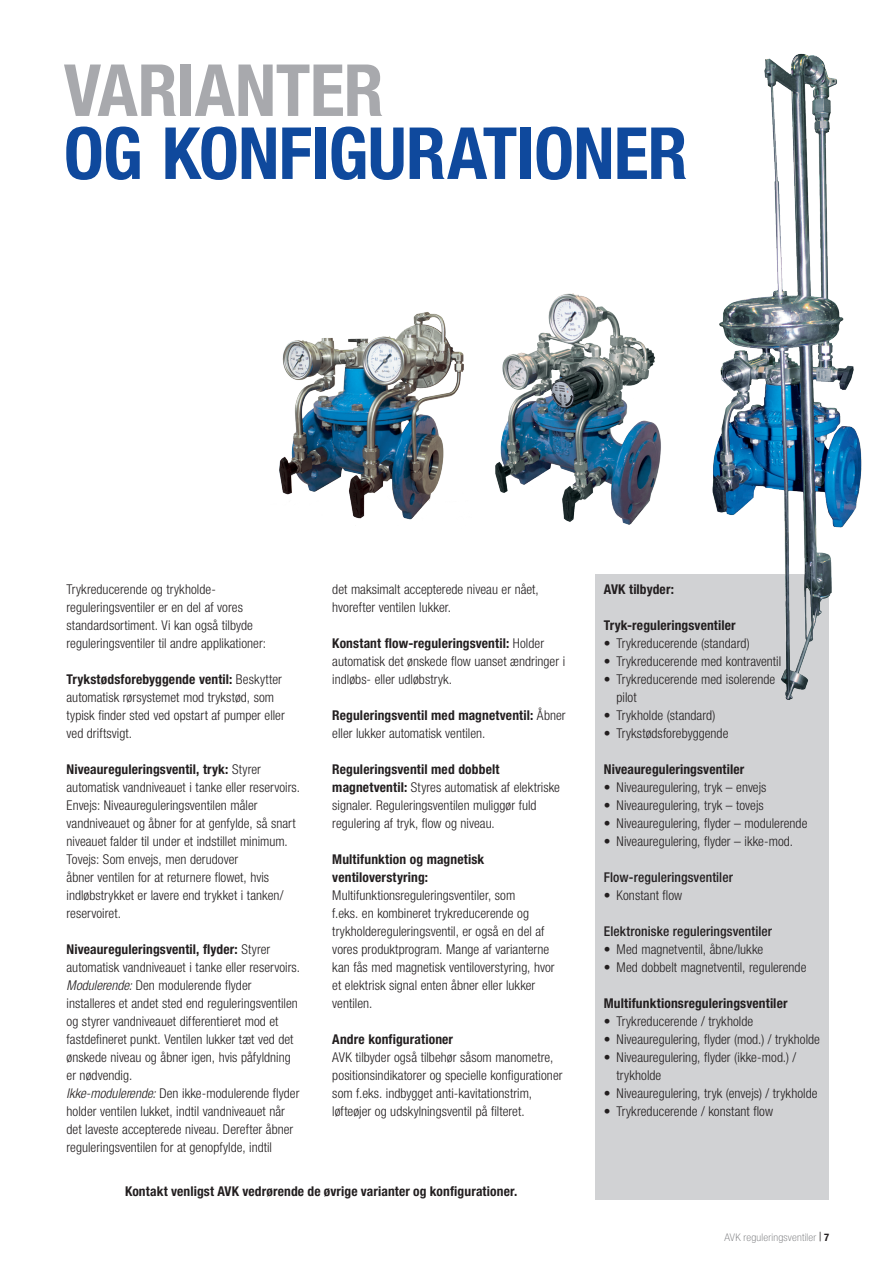
<style>
.page{position:relative;width:893px;height:1263px;background:#fff}
.page>*{position:absolute;margin:0;border:0;box-sizing:border-box;transform-origin:0 0}
.HEADLINE_BLUE_left_s{font:700 condensed 72px "Helvetica Neue LT Pro";letter-spacing:-.01em;color:#0f499d}
.HEADLINE_BLUE_left_s-2{font:700 condensed 72px "Helvetica Neue LT Pro";letter-spacing:-.005em;color:#a8a9ad}
.BODY_COPY{font:300 condensed 13.5px/18px "Helvetica Neue LT Pro";letter-spacing:.005em;color:#231f20}
.SUB_HEADLINES{font:700 condensed 13.5px "Helvetica Neue LT Pro";letter-spacing:.01em;color:#231f20}
.BACKGROUND_TEXT_larg{font:700 condensed 13.5px "Helvetica Neue LT Pro";letter-spacing:.01em;color:#231f20}
.SUB_HEADLINES-2{font:500 condensed 13.5px "Helvetica Neue LT Pro";letter-spacing:.005em;color:#231f20}
.BODY_COPY-2{font:700 condensed 13.5px/18px "Helvetica Neue LT Pro";letter-spacing:.01em;color:#231f20}
.t1{font:100 condensed 10.5px "Helvetica Neue LT Pro";letter-spacing:.02em;color:#6c6d70;scale:1.1 1}
.s1{font-weight:700}
.s2{font-style:italic}
.s3{font-family:"Times New Roman";font-weight:700;font-stretch:normal;color:#231f20}
.s4{font-weight:700;color:#231f20}
</style>
<div class="page">
<img style="left:495px;top:293px;width:166px;height:232px">
<img style="left:279px;top:312px;width:185px;height:208px">
<div style="left:595px;top:574px;width:234px;height:625px;background:#d1d2d4"></div>
<img style="left:712px;top:53px;width:150px;height:647px">
<p class="HEADLINE_BLUE_left_s-2" style="left:64px;top:47px;width:321px">VARIANTER</p>
<p class="HEADLINE_BLUE_left_s" style="left:64px;top:110px;width:625px">OG KONFIGURATIONER</p>
<p class="BODY_COPY" style="left:67px;top:580px;width:201px">Trykreducerende og trykholde&shy;reguleringsventiler er en del af vores standardsortiment. Vi kan også tilbyde reguleringsventiler til andre applikationer:</p>
<p class="BODY_COPY" style="left:67px;top:670px;width:220px"><span class="s1">Trykstødsforebyggende ventil:</span> Beskytter automatisk rørsystemet mod trykstød, som typisk finder sted ved opstart af pumper eller ved driftsvigt.</p>
<p class="BODY_COPY" style="left:67px;top:760px;width:235px"><span class="s1">Niveaureguleringsventil, tryk:</span> Styrer automatisk vandniveauet i tanke eller reservoirs.</p>
<p class="BODY_COPY" style="left:67px;top:796px;width:231px">Envejs: Niveaureguleringsventilen måler vandniveauet og åbner for at genfylde, så snart niveauet falder til under et indstillet minimum.</p>
<p class="BODY_COPY" style="left:67px;top:850px;width:219px">Tovejs: Som envejs, men derudover<br>åbner ventilen for at returnere flowet, hvis indløbstrykket er lavere end trykket i tanken/ reservoiret.</p>
<p class="BODY_COPY" style="left:67px;top:940px;width:235px"><span class="s1">Niveaureguleringsventil, flyder:</span> Styrer automatisk vandniveauet i tanke eller reservoirs.</p>
<p class="BODY_COPY" style="left:67px;top:976px;width:233px"><span class="s2">Modulerende:</span> Den modulerende flyder installeres et andet sted end reguleringsventilen og styrer vandniveauet differentieret mod et fastdefineret punkt. Ventilen lukker tæt ved det ønskede niveau og åbner igen, hvis påfyldning er nødvendig.</p>
<p class="BODY_COPY" style="left:67px;top:1084px;width:234px"><span class="s2">Ikke-modulerende:</span> Den ikke-modulerende flyder holder ventilen lukket, indtil vandniveauet når det laveste accepterede niveau. Derefter åbner reguleringsventilen for at genopfylde, indtil</p>
<p class="BODY_COPY" style="left:332px;top:580px;width:208px">det maksimalt accepterede niveau er nået, hvorefter ventilen lukker.</p>
<p class="BODY_COPY" style="left:332px;top:634px;width:234px"><span class="s1">Konstant flow-reguleringsventil:</span> Holder automatisk det ønskede flow uanset ændringer i indløbs- eller udløbstryk.</p>
<p class="BODY_COPY" style="left:332px;top:706px;width:235px"><span class="s1">Reguleringsventil med magnetventil:</span> Åbner eller lukker automatisk ventilen.</p>
<p class="BODY_COPY" style="left:332px;top:760px;width:229px"><span class="s1">Reguleringsventil med dobbelt magnetventil:</span> Styres automatisk af elektriske signaler. Reguleringsventilen muliggør fuld regulering af tryk, flow og niveau.</p>
<p class="BODY_COPY-2" style="left:332px;top:850px;width:153px">Multifunktion og magnetisk ventiloverstyring:</p>
<p class="BODY_COPY" style="left:332px;top:886px;width:224px">Multifunktionsreguleringsventiler, som<br>f.eks. en kombineret trykreducerende og trykholdereguleringsventil, er også en del af vores produktprogram. Mange af varianterne kan fås med magnetisk ventiloverstyring, hvor et elektrisk signal enten åbner eller lukker ventilen.</p>
<p class="SUB_HEADLINES" style="left:332px;top:1031px;width:122px">Andre konfigurationer</p>
<p class="BODY_COPY" style="left:332px;top:1048px;width:232px">AVK tilbyder også tilbehør såsom manometre, positionsindikatorer og specielle konfigurationer som f.eks. indbygget anti-kavitationstrim, løfteøjer og udskylningsventil på filteret.</p>
<p class="BACKGROUND_TEXT_larg" style="left:125px;top:1183px;width:394px">Kontakt venligst AVK vedrørende de øvrige varianter og konfigurationer.</p>
<p class="SUB_HEADLINES" style="left:604px;top:581px;width:72px">AVK tilbyder:</p>
<p class="SUB_HEADLINES" style="left:604px;top:617px;width:133px">Tryk-reguleringsventiler</p>
<p class="BODY_COPY" style="left:604px;top:634px;width:148px">• Trykreducerende (standard)</p>
<p class="BODY_COPY" style="left:604px;top:652px;width:179px">• Trykreducerende med kontraventil</p>
<p class="BODY_COPY" style="left:617px;top:670px;width:160px;text-indent:-13px">• Trykreducerende med isolerende pilot</p>
<p class="BODY_COPY" style="left:604px;top:706px;width:113px">• Trykholde (standard)</p>
<p class="BODY_COPY" style="left:604px;top:724px;width:126px">• Trykstødsforebyggende</p>
<p class="SUB_HEADLINES" style="left:604px;top:761px;width:142px">Niveaureguleringsventiler</p>
<p class="BODY_COPY" style="left:604px;top:778px;width:164px">• Niveauregulering, tryk – envejs</p>
<p class="BODY_COPY" style="left:604px;top:796px;width:161px">• Niveauregulering, tryk – tovejs</p>
<p class="BODY_COPY" style="left:604px;top:814px;width:205px">• Niveauregulering, flyder – modulerende</p>
<p class="BODY_COPY" style="left:604px;top:832px;width:191px">• Niveauregulering, flyder – ikke-mod.</p>
<p class="SUB_HEADLINES-2" style="left:604px;top:869px;width:131px">Flow-reguleringsventiler</p>
<p class="BODY_COPY" style="left:604px;top:886px;width:80px">• Konstant flow</p>
<p class="SUB_HEADLINES-2" style="left:604px;top:923px;width:170px">Elektroniske reguleringsventiler</p>
<p class="BODY_COPY" style="left:604px;top:940px;width:161px">• Med magnetventil, åbne/lukke</p>
<p class="BODY_COPY" style="left:604px;top:958px;width:204px">• Med dobbelt magnetventil, regulerende</p>
<p class="SUB_HEADLINES" style="left:604px;top:995px;width:185px">Multifunktionsreguleringsventiler</p>
<p class="BODY_COPY" style="left:604px;top:1012px;width:151px">• Trykreducerende / trykholde</p>
<p class="BODY_COPY" style="left:604px;top:1030px;width:218px">• Niveauregulering, flyder (mod.) / trykholde</p>
<p class="BODY_COPY" style="left:617px;top:1048px;width:181px;text-indent:-13px">• Niveauregulering, flyder (ikke-mod.) / trykholde</p>
<p class="BODY_COPY" style="left:604px;top:1084px;width:215px">• Niveauregulering, tryk (envejs) / trykholde</p>
<p class="BODY_COPY" style="left:604px;top:1102px;width:171px">• Trykreducerende / konstant flow</p>
<p class="t1" style="left:724px;top:1231px;width:97px">AVK reguleringsventiler <span class="s3">|</span> <span class="s4">7</span></p>
</div>
